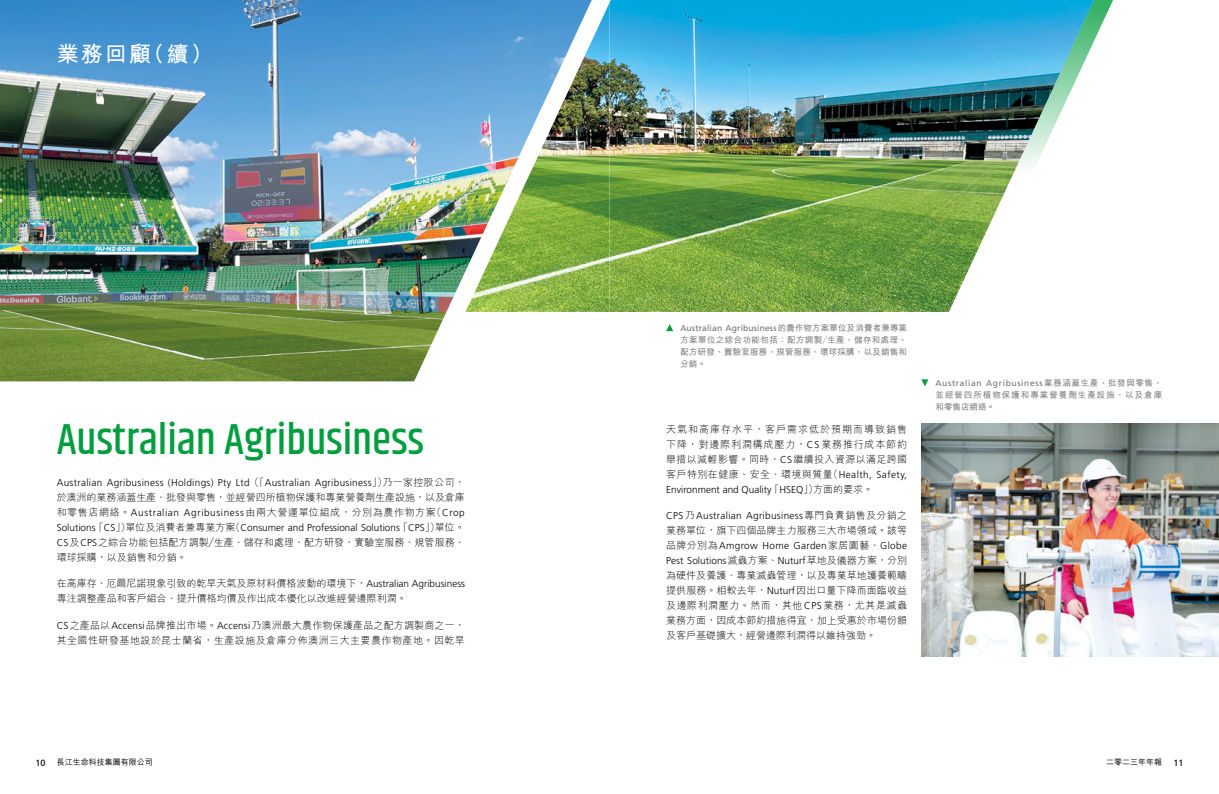
<style>
.page{position:relative;width:1219px;height:794px;background:#fff}
.page>*{position:absolute;margin:0;border:0;box-sizing:border-box;transform-origin:0 0}
.t1{font:500 44px "Khand";color:#009e3e}
.t2{font:700 22px "M Hei HK";color:#fff}
.t3{font:300 10px/15px "M Hei HK";letter-spacing:.005em;color:#000}
.t4{font:300 10px/15px "Frutiger LT Std";letter-spacing:.03em;color:#000}
.t5{font:300 10px "Frutiger LT Std";color:#000}
.t6{font:300 10px/15px "M Hei HK";letter-spacing:.05em;color:#000}
.t7{font:9px "Frutiger LT Std";color:#000}
.t8{font:500 8.5px/12px "M Hei HK";letter-spacing:.045em;color:#727171;text-align:justify}
.t9{font:8.5px "Frutiger LT Std";letter-spacing:.015em;color:#727171}
.t10{font:8.5px "Frutiger LT Std";letter-spacing:.075em;color:#727171}
.t11{font:500 8.5px/12px "M Hei HK";letter-spacing:.115em;color:#727171}
.t12{font:500 8px "M Hei HK";color:#000}
.s1{font-family:"M Hei HK"}
.s2{font-family:"Frutiger LT Std"}
.s3{font-family:"M Hei HK";font-weight:500}
</style>
<div class="page">
<img style="left:0;top:0;width:592px;height:381px">
<img style="left:465px;top:3px;width:144px;height:309px">
<img style="left:1172px;top:424px;width:47px;height:232px">
<img style="left:609px;top:0;width:109px;height:312px">
<img style="left:718px;top:0;width:454px;height:657px">
<svg style="left:666px;top:324px;width:7px;height:7px"></svg>
<svg style="left:921px;top:379px;width:7px;height:7px"></svg>
<h2 class="t2" style="left:57px;top:38px;width:158px">業務回顧（續）</h2>
<h1 class="t1" style="left:57px;top:412px;width:369px">Australian Agribusiness</h1>
<p class="t4" style="left:57px;top:475px;width:410px">Australian Agribusiness (Holdings) Pty Ltd <span class="s1">（「</span>Australian Agribusiness<span class="s1">」）乃一家控股公司，</span></p>
<p class="t3" style="left:57px;top:489px;width:410px">於澳洲的業務涵蓋生產、批發與零售，並經營四所植物保護和專業營養劑生產設施，以及倉庫和零售店網絡。<span class="s2">Australian Agribusiness</span> 由兩大營運單位組成，分別為農作物方案（<span class="s2">Crop</span></p>
<p class="t5" style="left:57px;top:522px;width:410px">Solutions <span class="s1">「</span>CS<span class="s1">」）單位及消費者兼專業方案（</span>Consumer and Professional Solutions <span class="s1">「</span>CPS<span class="s1">」）單位。</span></p>
<p class="t3" style="left:57px;top:534px;width:410px"><span class="s2">CS</span>及<span class="s2">CPS</span>之綜合功能包括配方調製／生產、儲存和處理、配方研發、實驗室服務、規管服務、環球採購，以及銷售和分銷。</p>
<p class="t3" style="left:57px;top:575px;width:410px">在高庫存、厄爾尼諾現象引致的乾旱天氣及原材料價格波動的環境下，<span class="s2">Australian Agribusiness</span>專注調整產品和客戶組合、提升價格均價及作出成本優化以改進經營邊際利潤。</p>
<p class="t6" style="left:57px;top:617px;width:410px"><span class="s2">CS</span>之產品以<span class="s2">Accensi</span>品牌推出市場。<span class="s2">Accensi</span>乃澳洲最大農作物保護產品之配方調製商之一，其全國性研發基地設於昆士蘭省，生產設施及倉庫分佈澳洲三大主要農作物產地。因乾旱</p>
<p class="t7" style="left:35px;top:757px;width:12px">10</p>
<p class="t12" style="left:57px;top:756px;width:97px">長江生命科技集團有限公司</p>
<p class="t9" style="left:680px;top:323px;width:228px">Australian Agribusiness<span class="s3">的農作物方案單位及消費者兼專業</span></p>
<p class="t8" style="left:680px;top:333px;width:228px">方案單位之綜合功能包括：配方調製／生產、儲存和處理、配方研發、實驗室服務、規管服務、環球採購，以及銷售和分銷。</p>
<p class="t3" style="left:666px;top:421px;width:243px;text-align:justify">天氣和高庫存水平，客戶需求低於預期而導致銷售下降，對邊際利潤構成壓力，<span class="s2">CS</span>業務推行成本節約舉措以減輕影響。同時，<span class="s2">CS</span>繼續投入資源以滿足跨國客戶特別在健康、安全、環境與質量（<span class="s2">Health, Safety,</span></p>
<p class="t5" style="left:666px;top:484px;width:209px">Environment and Quality <span class="s1">「</span>HSEQ<span class="s1">」）方面的要求。</span></p>
<p class="t4" style="left:666px;top:508px;width:242px">CPS<span class="s1">乃</span>Australian Agribusiness<span class="s1">專門負責銷售及分銷之</span></p>
<p class="t3" style="left:666px;top:522px;width:242px">業務單位，旗下四個品牌主力服務三大市場領域。該等</p>
<p class="t4" style="left:666px;top:538px;width:242px"><span class="s1">品牌分別為</span>Amgrow Home Garden<span class="s1">家居園藝、</span>Globe<br>Pest Solutions<span class="s1">滅蟲方案、</span>Nuturf<span class="s1">草地及儀器方案，分別</span></p>
<p class="t3" style="left:666px;top:567px;width:242px;text-align:justify">為硬件及養護、專業滅蟲管理，以及專業草地護養範疇提供服務。相較去年，<span class="s2">Nuturf</span>因出口量下降而面臨收益及邊際利潤壓力。然而，其他<span class="s2">CPS</span>業務，尤其是滅蟲業務方面，因成本節約措施得宜，加上受惠於市場份額及客戶基礎擴大，經營邊際利潤得以維持強勁。</p>
<p class="t10" style="left:935px;top:378px;width:228px">Australian Agribusiness<span class="s3">業務涵蓋生產、批發與零售，</span></p>
<p class="t11" style="left:935px;top:388px;width:228px">並經營四所植物保護和專業營養劑生產設施，以及倉庫和零售店網絡。</p>
<p class="t12" style="left:1106px;top:756px;width:57px">二零二三年年報</p>
<p class="t7" style="left:1174px;top:757px;width:12px">11</p>
</div>
